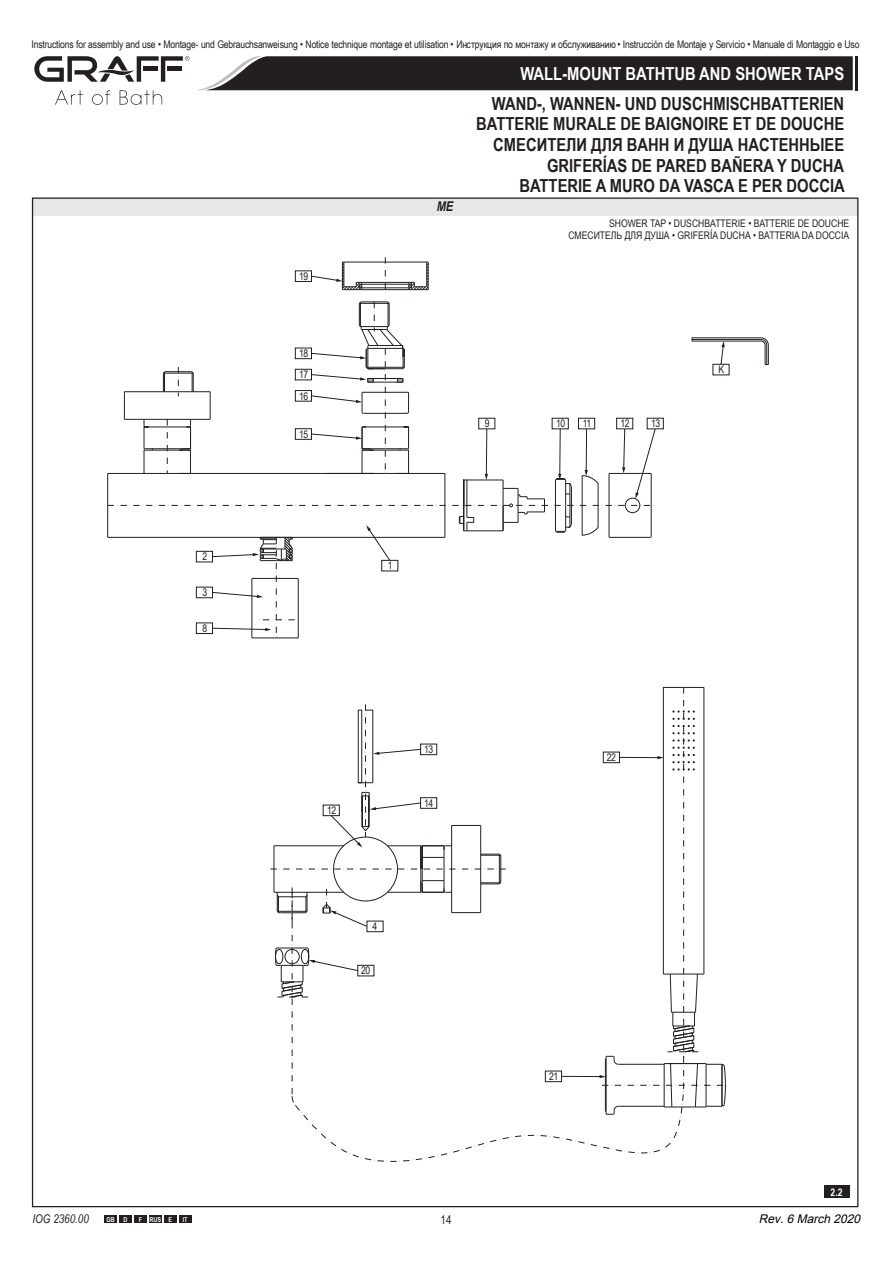
<style>
.page{position:relative;width:893px;height:1263px;background:#fff}
.page>*{position:absolute;margin:0;border:0;box-sizing:border-box;transform-origin:0 0}
.t1{font:700 18px/20.5px "Arial Narrow";color:#231f20;text-align:right}
.t2{font:700 18px "Arial Narrow";color:#fff}
.t3{font:italic 700 13.5px "Arial Narrow";color:#231f20}
.t4{font:italic 12px "Arial";color:#000001}
.t5{font:italic 12px "Arial Narrow";color:#231f20}
.t6{font:12px "Arial Narrow";color:#231f20}
.t7{font:10.5px/21.3px "Arial Narrow";letter-spacing:-.015em;color:#231f20;text-align:right}
.t8{font:700 10.5px "Arial Narrow";color:#fff}
.t9{font:700 6.75px "Arial Narrow";color:#fff}
</style>
<div class="page">
<hr style="left:855px;top:56px;width:2px;height:34px;background:#231f20">
<svg style="left:198px;top:56px;width:654px;height:34px;background:#312e2f"></svg>
<div style="left:104px;top:1216px;width:13px;height:7px;background:#231f20"></div>
<div style="left:119px;top:1216px;width:13px;height:7px;background:#231f20"></div>
<div style="left:134px;top:1216px;width:13px;height:7px;background:#231f20"></div>
<div style="left:149px;top:1216px;width:13px;height:7px;background:#231f20"></div>
<div style="left:164px;top:1216px;width:12px;height:7px;background:#231f20"></div>
<div style="left:179px;top:1216px;width:12px;height:7px;background:#231f20"></div>
<div style="left:33px;top:198px;width:824px;height:17px;background:#e6e7e9"></div>
<div style="left:823px;top:1185px;width:26px;height:13px;background:#231f20"></div>
<div style="left:712px;top:364px;width:17px;height:11px;border:1px solid #231f20"></div>
<svg style="left:720px;top:342px;width:4px;height:23px"></svg>
<hr style="left:692px;top:337px;width:69px;height:1px;background:#231f20">
<hr style="left:692px;top:341px;width:69px;height:1px;background:#231f20">
<hr style="left:692px;top:339px;width:69px;height:1px;background:#231f20">
<svg style="left:760px;top:337px;width:9px;height:28px"></svg>
<div style="left:295px;top:270px;width:17px;height:12px;border:1px solid #231f20"></div>
<hr style="left:107px;top:473px;width:1px;height:32px;background:#231f20">
<hr style="left:107px;top:505px;width:1px;height:32px;background:#231f20">
<svg style="left:108px;top:301px;width:547px;height:337px"></svg>
<svg style="left:311px;top:257px;width:118px;height:36px"></svg>
<svg style="left:292px;top:927px;width:389px;height:235px"></svg>
<div style="left:366px;top:921px;width:17px;height:11px;border:1px solid #231f20"></div>
<svg style="left:270px;top:704px;width:236px;height:223px"></svg>
<div style="left:545px;top:1071px;width:17px;height:11px;border:1px solid #231f20"></div>
<hr style="left:561px;top:1076px;width:39px;height:1px;background:#231f20">
<svg style="left:599px;top:686px;width:127px;height:429px"></svg>
<div style="left:357px;top:965px;width:17px;height:11px;border:1px solid #231f20"></div>
<svg style="left:275px;top:947px;width:83px;height:51px"></svg>
<svg style="left:120px;top:90px;width:42px;height:15px"></svg>
<svg style="left:92px;top:90px;width:18px;height:15px"></svg>
<svg style="left:55px;top:90px;width:28px;height:15px"></svg>
<svg style="left:34px;top:56px;width:155px;height:26px"></svg>
<p class="t7" style="left:32px;top:33px;width:829px">Instructions for assembly and use • Montage- und Gebrauchsanweisung • Notice technique montage et utilisation • Инcтрукция по монтажу и обслуживанию • Instrucción de Montaje y Servicio • Manuale di Montaggio e Uso</p>
<h1 class="t2" style="left:520px;top:60px;width:325px">WALL-MOUNT BATHTUB AND SHOWER TAPS</h1>
<p class="t7" style="left:299px;top:265px;width:11px">19</p>
<p class="t7" style="left:299px;top:342px;width:11px;text-align:justify">18<br>17<br>16</p>
<p class="t7" style="left:299px;top:423px;width:11px">15</p>
<p class="t3" style="left:436px;top:196px;width:18px">ME</p>
<h1 class="t1" style="left:476px;top:92px;width:369px">WAND-, WANNEN- UND DUSCHMISCHBATTERIEN<br>BATTERIE MURALE DE BAIGNOIRE ET DE DOUCHE<br>СМЕСИТЕЛИ ДЛЯ ВАНН И ДУША НАСТЕННЫЕE</h1>
<h1 class="t1" style="left:519px;top:175px;width:327px">BATTERIE A MURO DA VASCA E PER DOCCIA</h1>
<h1 class="t1" style="left:547px;top:154px;width:299px">GRIFERÍAS DE PARED BAÑERA Y DUCHA</h1>
<p class="t7" style="left:568px;top:217px;width:282px;line-height:11.9px">SHOWER TAP • DUSCHBATTERIE • BATTERIE DE DOUCHE<br>СМЕСИТЕЛЬ ДЛЯ ДУША • GRIFERÍA DUCHA • BATTERIA DA DOCCIA</p>
<p class="t7" style="left:485px;top:413px;width:6px">9</p>
<p class="t7" style="left:556px;top:413px;width:11px">10</p>
<p class="t7" style="left:582px;top:413px;width:10px">11</p>
<p class="t7" style="left:620px;top:413px;width:11px">12</p>
<p class="t7" style="left:651px;top:413px;width:11px">13</p>
<p class="t7" style="left:718px;top:359px;width:7px">K</p>
<p class="t7" style="left:202px;top:546px;width:6px">2</p>
<p class="t7" style="left:202px;top:582px;width:6px">3</p>
<p class="t7" style="left:202px;top:617px;width:6px">8</p>
<p class="t7" style="left:388px;top:555px;width:6px">1</p>
<p class="t7" style="left:327px;top:799px;width:11px">12</p>
<p class="t7" style="left:372px;top:915px;width:6px">4</p>
<p class="t7" style="left:361px;top:960px;width:11px">20</p>
<p class="t7" style="left:424px;top:738px;width:11px">13</p>
<p class="t7" style="left:424px;top:792px;width:11px">14</p>
<p class="t5" style="left:33px;top:1211px;width:58px">IOG 2360 00</p>
<p class="t5" style="left:75px;top:1211px;width:4px">.</p>
<p class="t9" style="left:107px;top:1214px;width:10px">GB</p>
<p class="t9" style="left:124px;top:1214px;width:5px">D</p>
<p class="t9" style="left:139px;top:1214px;width:35px">F RUS E</p>
<p class="t9" style="left:183px;top:1214px;width:6px">IT</p>
<p class="t6" style="left:440px;top:1211px;width:12px">14</p>
<p class="t7" style="left:607px;top:747px;width:11px">22</p>
<p class="t7" style="left:549px;top:1065px;width:11px">21</p>
<p class="t8" style="left:830px;top:1184px;width:13px">2.2</p>
<p class="t4" style="left:758px;top:1211px;width:106px">Rev.6 March 2020</p>
</div>
